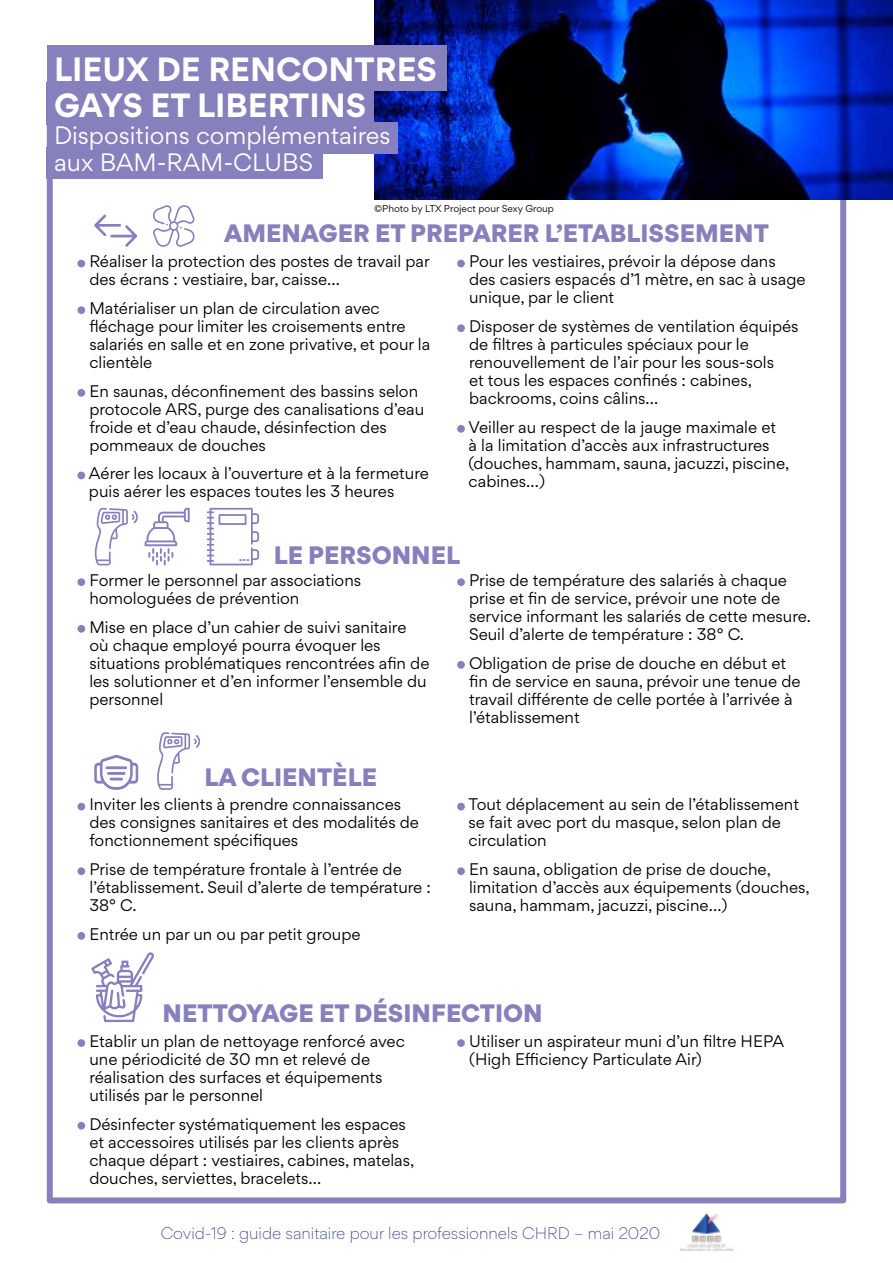
<style>
.page{position:relative;width:893px;height:1263px;background:#fff}
.page>*{position:absolute;margin:0;border:0;box-sizing:border-box;transform-origin:0 0}
.t1{font:700 30px/36px "Gordita";color:#fff}
.t2{font:900 22.5px "Gordita";color:#8680bc}
.t3{font:22.5px/27px "Gordita";color:#fff}
.t4{font:15px/18px "Gordita";color:#000}
.t5{font:300 15px "Gordita";color:#283583}
.t6{font:9px "Gordita";color:#000}
</style>
<div class="page">
<img style="left:680px;top:1213px;width:52px;height:37px">
<div style="left:47px;top:105px;width:799px;height:1098px;border:6px solid #8680bc"></div>
<img style="left:374px;top:0;width:519px;height:200px">
<div style="left:77px;top:260px;width:8px;height:7px;background:#8680bc;border-radius:50%"></div>
<div style="left:77px;top:306px;width:8px;height:8px;background:#8680bc;border-radius:50%"></div>
<div style="left:77px;top:389px;width:8px;height:8px;background:#8680bc;border-radius:50%"></div>
<div style="left:77px;top:472px;width:8px;height:7px;background:#8680bc;border-radius:50%"></div>
<div style="left:457px;top:260px;width:8px;height:7px;background:#8680bc;border-radius:50%"></div>
<div style="left:457px;top:324px;width:8px;height:8px;background:#8680bc;border-radius:50%"></div>
<div style="left:457px;top:425px;width:8px;height:8px;background:#8680bc;border-radius:50%"></div>
<div style="left:77px;top:578px;width:8px;height:8px;background:#8680bc;border-radius:50%"></div>
<div style="left:77px;top:625px;width:8px;height:8px;background:#8680bc;border-radius:50%"></div>
<div style="left:457px;top:578px;width:8px;height:8px;background:#8680bc;border-radius:50%"></div>
<div style="left:457px;top:661px;width:8px;height:8px;background:#8680bc;border-radius:50%"></div>
<div style="left:77px;top:803px;width:8px;height:7px;background:#8680bc;border-radius:50%"></div>
<div style="left:77px;top:867px;width:8px;height:8px;background:#8680bc;border-radius:50%"></div>
<div style="left:77px;top:932px;width:8px;height:8px;background:#8680bc;border-radius:50%"></div>
<div style="left:457px;top:803px;width:8px;height:7px;background:#8680bc;border-radius:50%"></div>
<div style="left:457px;top:867px;width:8px;height:8px;background:#8680bc;border-radius:50%"></div>
<div style="left:77px;top:1039px;width:8px;height:8px;background:#8680bc;border-radius:50%"></div>
<div style="left:77px;top:1122px;width:8px;height:7px;background:#8680bc;border-radius:50%"></div>
<div style="left:457px;top:1039px;width:8px;height:8px;background:#8680bc;border-radius:50%"></div>
<div style="left:47px;top:122px;width:351px;height:32px;background:#8680bc"></div>
<div style="left:47px;top:147px;width:276px;height:32px;background:#8680bc"></div>
<div style="left:47px;top:45px;width:399px;height:46px;background:#8680bc"></div>
<div style="left:47px;top:82px;width:327px;height:42px;background:#8680bc"></div>
<svg style="left:94px;top:214px;width:43px;height:33px"></svg>
<svg style="left:153px;top:205px;width:42px;height:42px"></svg>
<svg style="left:91px;top:952px;width:63px;height:70px"></svg>
<svg style="left:94px;top:755px;width:44px;height:35px"></svg>
<svg style="left:157px;top:732px;width:43px;height:58px"></svg>
<svg style="left:145px;top:508px;width:45px;height:57px"></svg>
<svg style="left:94px;top:508px;width:44px;height:57px"></svg>
<svg style="left:207px;top:508px;width:52px;height:57px"></svg>
<h1 class="t1" style="left:54px;top:51px;width:385px">LIEUX DE RENCONTRES<br>GAYS ET LIBERTINS</h1>
<h2 class="t3" style="left:54px;top:121px;width:338px">Dispositions complémentaires aux BAM-RAM-CLUBS</h2>
<p class="t6" style="left:374px;top:201px;width:181px">©Photo by LTX Project pour Sexy Group</p>
<h2 class="t2" style="left:224px;top:215px;width:546px">AMENAGER ET PREPARER L’ETABLISSEMENT</h2>
<p class="t4" style="left:89px;top:252px;width:342px">Réaliser la protection des postes de travail par des écrans : vestiaire, bar, caisse…</p>
<p class="t4" style="left:89px;top:299px;width:342px">Matérialiser un plan de circulation avec fléchage pour limiter les croisements entre salariés en salle et en zone privative, et pour la clientèle</p>
<p class="t4" style="left:89px;top:382px;width:336px">En saunas, déconfinement des bassins selon protocole ARS, purge des canalisations d’eau froide et d’eau chaude, désinfection des pommeaux de douches</p>
<p class="t4" style="left:89px;top:464px;width:341px">Aérer les locaux à l’ouverture et à la fermeture puis aérer les espaces toutes les 3 heures</p>
<p class="t4" style="left:469px;top:252px;width:338px">Pour les vestiaires, prévoir la dépose dans des casiers espacés d’1 mètre, en sac à usage unique, par le client</p>
<p class="t4" style="left:469px;top:317px;width:331px">Disposer de systèmes de ventilation équipés de filtres à particules spéciaux pour le renouvellement de l’air pour les sous-sols<br>et tous les espaces confinés : cabines, backrooms, coins câlins…</p>
<p class="t4" style="left:469px;top:418px;width:322px">Veiller au respect de la jauge maximale et<br>à la limitation d’accès aux infrastructures (douches, hammam, sauna, jacuzzi, piscine, cabines…)</p>
<h2 class="t2" style="left:274px;top:536px;width:188px">LE PERSONNEL</h2>
<p class="t4" style="left:89px;top:571px;width:273px">Former le personnel par associations homologuées de prévention</p>
<p class="t4" style="left:89px;top:618px;width:342px">Mise en place d’un cahier de suivi sanitaire<br>où chaque employé pourra évoquer les situations problématiques rencontrées afin de les solutionner et d’en informer l’ensemble du personnel</p>
<p class="t4" style="left:469px;top:571px;width:343px">Prise de température des salariés à chaque prise et fin de service, prévoir une note de service informant les salariés de cette mesure.<br>Seuil d’alerte de température : 38° C.</p>
<p class="t4" style="left:469px;top:654px;width:333px">Obligation de prise de douche en début et fin de service en sauna, prévoir une tenue de travail différente de celle portée à l’arrivée à l’établissement</p>
<h2 class="t2" style="left:204px;top:758px;width:174px">LA CLIENTÈLE</h2>
<p class="t4" style="left:89px;top:795px;width:331px">Inviter les clients à prendre connaissances des consignes sanitaires et des modalités de fonctionnement spécifiques</p>
<p class="t4" style="left:89px;top:860px;width:343px">Prise de température frontale à l’entrée de l’établissement. Seuil d’alerte de température :<br>38° C.</p>
<p class="t4" style="left:89px;top:925px;width:273px">Entrée un par un ou par petit groupe</p>
<p class="t4" style="left:469px;top:795px;width:332px">Tout déplacement au sein de l’établissement se fait avec port du masque, selon plan de circulation</p>
<p class="t4" style="left:469px;top:860px;width:342px">En sauna, obligation de prise de douche, limitation d’accès aux équipements (douches, sauna, hammam, jacuzzi, piscine…)</p>
<h2 class="t2" style="left:163px;top:995px;width:382px">NETTOYAGE ET DÉSINFECTION</h2>
<p class="t4" style="left:89px;top:1032px;width:317px">Etablir un plan de nettoyage renforcé avec une périodicité de 30 mn et relevé de réalisation des surfaces et équipements utilisés par le personnel</p>
<p class="t4" style="left:89px;top:1114px;width:327px">Désinfecter systématiquement les espaces et accessoires utilisés par les clients après chaque départ : vestiaires, cabines, matelas, douches, serviettes, bracelets…</p>
<p class="t4" style="left:469px;top:1032px;width:317px">Utiliser un aspirateur muni d’un filtre HEPA (High Efficiency Particulate Air)</p>
<p class="t5" style="left:161px;top:1222px;width:501px">Covid-19 : guide sanitaire pour les professionnels CHRD – mai 2020</p>
</div>
